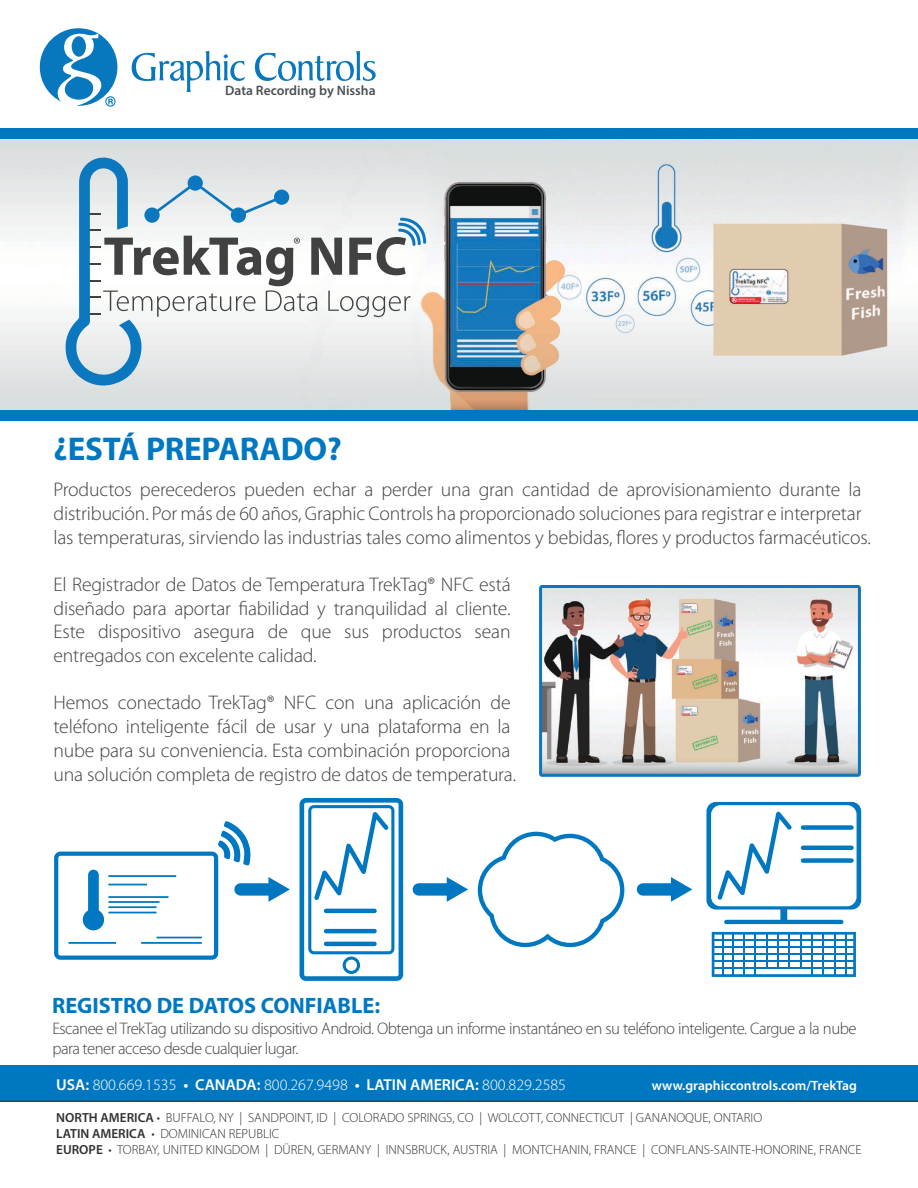
<style>
.page{position:relative;width:918px;height:1188px;background:#fff}
.page>*{position:absolute;margin:0;border:0;box-sizing:border-box;transform-origin:0 0}
.t1{font:700 33px "Myriad Pro";letter-spacing:-.01em;color:#0078c1}
.t2{font:700 22.35px "Myriad Pro";color:#0078c1}
.t3{font:300 19.65px/23.7px "Myriad Pro";letter-spacing:-.01em;color:#414142}
.t4{font:300 16.8px/20.1px "Myriad Pro";letter-spacing:-.035em;color:#414142}
.t5{font:300 15.9px "Myriad Pro";color:#fff}
.t6{font:600 13.65px "Myriad Pro";color:#4a5056}
.t7{font:600 13.5px "Myriad Pro";color:#fff}
.t8{font:300 13.2px/15.9px "Myriad Pro";color:#323031}
.s1{font-weight:600}
</style>
<div class="page">
<img style="left:0;top:139px;width:918px;height:271px">
<svg style="left:64px;top:154px;width:362px;height:235px"></svg>
<div style="left:0;top:128px;width:918px;height:11px;background:#0078c1"></div>
<div style="left:0;top:410px;width:918px;height:11px;background:#0078c1"></div>
<svg style="left:132px;top:51px;width:113px;height:41px"></svg>
<svg style="left:255px;top:51px;width:121px;height:30px"></svg>
<svg style="left:40px;top:28px;width:77px;height:79px"></svg>
<div style="left:0;top:1065px;width:918px;height:35px;background:#0078c1"></div>
<hr style="left:0;top:1101px;width:918px;height:1px;background:#323031">
<div style="left:241px;top:883px;width:31px;height:13px;background:#0078c1"></div>
<svg style="left:268px;top:877px;width:22px;height:25px"></svg>
<div style="left:643px;top:883px;width:32px;height:13px;background:#0078c1"></div>
<svg style="left:671px;top:877px;width:21px;height:25px"></svg>
<div style="left:419px;top:883px;width:31px;height:13px;background:#0078c1"></div>
<svg style="left:447px;top:877px;width:21px;height:25px"></svg>
<svg style="left:54px;top:821px;width:196px;height:139px"></svg>
<svg style="left:478px;top:832px;width:146px;height:115px"></svg>
<svg style="left:712px;top:932px;width:144px;height:45px"></svg>
<hr style="left:723px;top:933px;width:1px;height:43px;background:#0078c1">
<hr style="left:732px;top:933px;width:1px;height:43px;background:#0078c1">
<hr style="left:743px;top:933px;width:2px;height:43px;background:#0078c1">
<hr style="left:755px;top:933px;width:1px;height:43px;background:#0078c1">
<hr style="left:766px;top:933px;width:1px;height:35px;background:#0078c1">
<hr style="left:713px;top:968px;width:141px;height:1px;background:#0078c1">
<hr style="left:713px;top:961px;width:141px;height:1px;background:#0078c1">
<hr style="left:713px;top:953px;width:141px;height:2px;background:#0078c1">
<hr style="left:713px;top:946px;width:141px;height:2px;background:#0078c1">
<hr style="left:713px;top:939px;width:141px;height:1px;background:#0078c1">
<hr style="left:777px;top:933px;width:2px;height:35px;background:#0078c1">
<hr style="left:789px;top:933px;width:1px;height:35px;background:#0078c1">
<hr style="left:800px;top:933px;width:1px;height:35px;background:#0078c1">
<hr style="left:811px;top:933px;width:2px;height:43px;background:#0078c1">
<hr style="left:823px;top:933px;width:1px;height:43px;background:#0078c1">
<hr style="left:834px;top:933px;width:1px;height:43px;background:#0078c1">
<hr style="left:845px;top:933px;width:2px;height:43px;background:#0078c1">
<svg style="left:706px;top:802px;width:155px;height:122px"></svg>
<div style="left:803px;top:825px;width:49px;height:5px;background:#0078c1"></div>
<hr style="left:803px;top:846px;width:49px;height:4px;background:#0078c1">
<div style="left:803px;top:858px;width:49px;height:5px;background:#0078c1"></div>
<svg style="left:300px;top:798px;width:103px;height:183px"></svg>
<hr style="left:326px;top:909px;width:49px;height:4px;background:#0078c1">
<hr style="left:326px;top:929px;width:49px;height:4px;background:#0078c1">
<hr style="left:326px;top:942px;width:49px;height:4px;background:#0078c1">
<svg style="left:539px;top:585px;width:322px;height:192px"></svg>
<p class="t6" style="left:225px;top:82px;width:152px">Data Recording by Nissha</p>
<h1 class="t1" style="left:54px;top:428px;width:290px">¿ESTÁ PREPARADO?</h1>
<p class="t3" style="left:54px;top:478px;width:819px">Productos perecederos pueden echar a perder una gran cantidad de aprovisionamiento durante la distribución. Por más de 60 años, Graphic Controls ha proporcionado soluciones para registrar e interpretar las temperaturas, sirviendo las industrias tales como alimentos y bebidas, flores y productos farmacéuticos.</p>
<p class="t3" style="left:54px;top:573px;width:459px;text-align:justify">El Registrador de Datos de Temperatura TrekTag® NFC está diseñado para aportar fiabilidad y tranquilidad al cliente.<br>Este dispositivo asegura de que sus productos sean entregados con excelente calidad.</p>
<p class="t3" style="left:54px;top:691px;width:464px">Hemos conectado TrekTag® NFC con una aplicación de teléfono inteligente fácil de usar y una plataforma en la nube para su conveniencia. Esta combinación proporciona una solución completa de registro de datos de temperatura.</p>
<p class="t2" style="left:52px;top:990px;width:329px">REGISTRO DE DATOS CONFIABLE:</p>
<p class="t4" style="left:52px;top:1018px;width:806px">Escanee el TrekTag utilizando su dispositivo Android. Obtenga un informe instantáneo en su teléfono inteligente. Cargue a la nube para tener acceso desde cualquier lugar.</p>
<p class="t5" style="left:56px;top:1076px;width:511px"><span class="s1">USA:</span> 800.669.1535 <span class="s1">• CANADA:</span> 800.267.9498 <span class="s1">• LATIN AMERICA:</span> 800.829.2585</p>
<p class="t7" style="left:652px;top:1077px;width:207px">www.graphiccontrols.com/TrekTag</p>
<p class="t8" style="left:56px;top:1110px;width:807px"><span class="s1">NORTH AMERICA</span> • BUFFALO, NY | SANDPOINT, ID | COLORADO SPRINGS, CO | WOLCOTT, CONNECTICUT | GANANOQUE, ONTARIO<br><span class="s1">LATIN AMERICA</span> • DOMINICAN REPUBLIC<br><span class="s1">EUROPE</span> • TORBAY, UNITED KINGDOM | DÜREN, GERMANY | INNSBRUCK, AUSTRIA | MONTCHANIN, FRANCE | CONFLANS-SAINTE-HONORINE, FRANCE</p>
</div>
